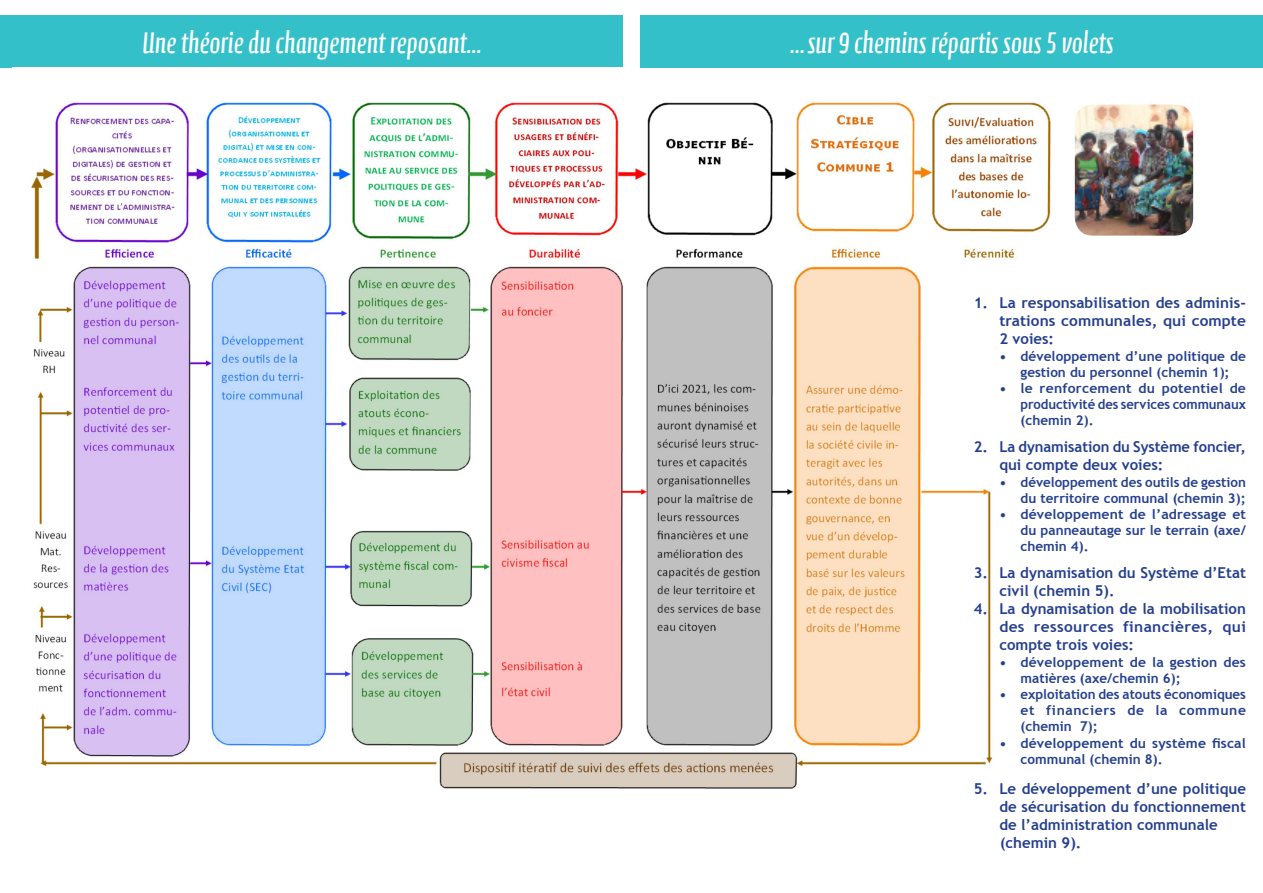
<style>
.page{position:relative;width:1263px;height:893px;background:#fff}
.page>*{position:absolute;margin:0;border:0;box-sizing:border-box;transform-origin:0 0}
.grand_titre{font:30px "Calcite Pro";color:#fff}
.puces_texte{font:700 15px/18px "Trebuchet MS";color:#253f8e;text-align:justify}
.t1{font:700 13.5px/16.2px "Trebuchet MS";color:#253f8e;text-align:justify}
</style>
<div class="page">
<div style="left:0;top:15px;width:622px;height:52px;background:#33c0c9"></div>
<img style="left:31px;top:67px;width:1037px;height:722px">
<div style="left:640px;top:15px;width:623px;height:52px;background:#33c0c9"></div>
<img style="left:1075px;top:105px;width:118px;height:131px">
<p class="grand_titre" style="left:142px;top:26px;width:341px">Une théorie du changement reposant...</p>
<p class="grand_titre" style="left:790px;top:26px;width:325px">... sur 9 chemins répartis sous 5 volets</p>
<p class="puces_texte" style="left:999px;top:294px;width:248px;text-indent:-26px">1. La responsabilisation des adminis&shy;trations communales, qui compte 2 voies:</p>
<p class="t1" style="left:999px;top:348px;width:248px;text-align:center">• développement d’une politique de gestion du personnel (chemin 1);</p>
<p class="t1" style="left:1020px;top:380px;width:227px;text-indent:-21px">• le renforcement du potentiel de productivité des services communaux (chemin 2).</p>
<p class="puces_texte" style="left:999px;top:438px;width:248px;text-indent:-26px">2. La dynamisation du Système foncier, qui compte deux voies:</p>
<p class="t1" style="left:999px;top:474px;width:248px;text-align:right">• développement des outils de gestion du territoire communal (chemin 3);</p>
<p class="t1" style="left:1020px;top:506px;width:227px;text-indent:-21px">• développement de l’adressage et du panneautage sur le terrain (axe/ chemin 4).</p>
<p class="puces_texte" style="left:999px;top:564px;width:248px;text-indent:-26px">3. La dynamisation du Système d’Etat civil (chemin 5).</p>
<p class="puces_texte" style="left:999px;top:600px;width:248px;text-indent:-26px">4. La dynamisation de la mobilisation des ressources financières, qui compte trois voies:</p>
<p class="t1" style="left:1020px;top:654px;width:227px;text-indent:-21px">• développement de la gestion des matières (axe/chemin 6);</p>
<p class="t1" style="left:1020px;top:686px;width:227px;text-indent:-21px">• exploitation des atouts économiques et financiers de la commune (chemin 7);</p>
<p class="t1" style="left:1020px;top:735px;width:227px;text-indent:-21px">• développement du système fiscal communal (chemin 8).</p>
<p class="puces_texte" style="left:999px;top:780px;width:248px;text-indent:-26px">5. Le développement d’une politique de sécurisation du fonctionnement de l’administration communale</p>
<p class="puces_texte" style="left:1000px;top:834px;width:83px">(chemin 9).</p>
</div>
